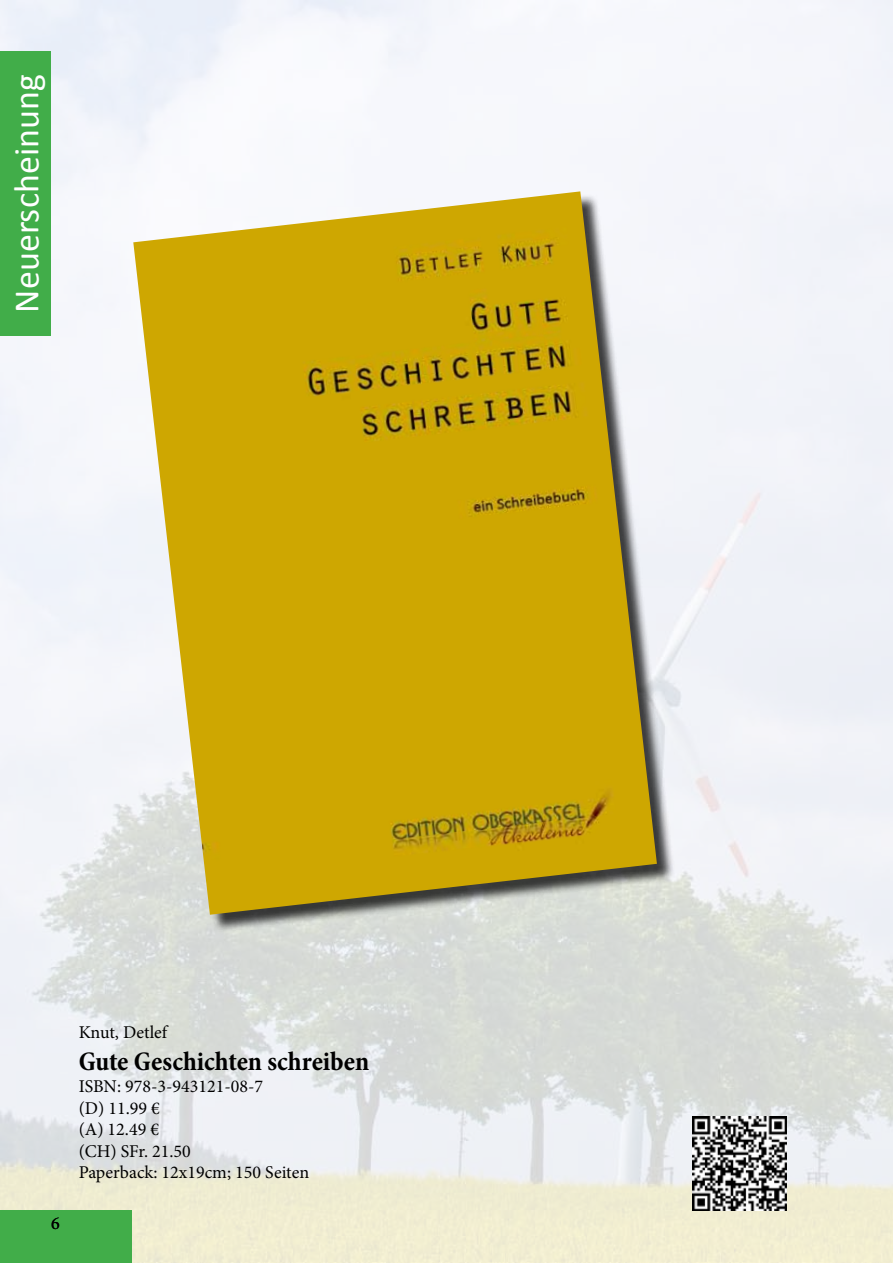
<style>
.page{position:relative;width:893px;height:1263px;background:#fff}
.page>*{position:absolute;margin:0;border:0;box-sizing:border-box;transform-origin:0 0}
.t1{font:36px "Calibri";color:#fff}
.t2{font:700 condensed 27px "Minion Pro";color:#000}
.t3{font:18px/21.6px "Minion Pro";color:#000}
</style>
<div class="page">
<img style="left:0;top:0;width:893px;height:1262px">
<div style="left:0;top:1211px;width:132px;height:52px;background:#41ad49"></div>
<div style="left:136px;top:194px;width:539px;height:739px;background:#000;opacity:.75"></div>
<img style="left:133px;top:191px;width:524px;height:724px">
<img style="left:692px;top:1117px;width:95px;height:94px">
<div style="left:0;top:51px;width:51px;height:285px;background:#41ad49"></div>
<h1 class="t1" style="left:4px;top:312px;width:239px;rotate:-90deg">Neuerscheinung</h1>
<p class="t3" style="left:51px;top:1213px;width:10px">6</p>
<p class="t3" style="left:79px;top:1021px;width:90px">Knut, Detlef</p>
<h2 class="t2" style="left:79px;top:1043px;width:292px">Gute Geschichten schreiben</h2>
<p class="t3" style="left:79px;top:1075px;width:232px">ISBN: 978-3-943121-08-7<br>(D) 11.99 €<br>(A) 12.49 €<br>(CH) SFr. 21.50<br>Paperback: 12x19cm; 150 Seiten</p>
</div>
